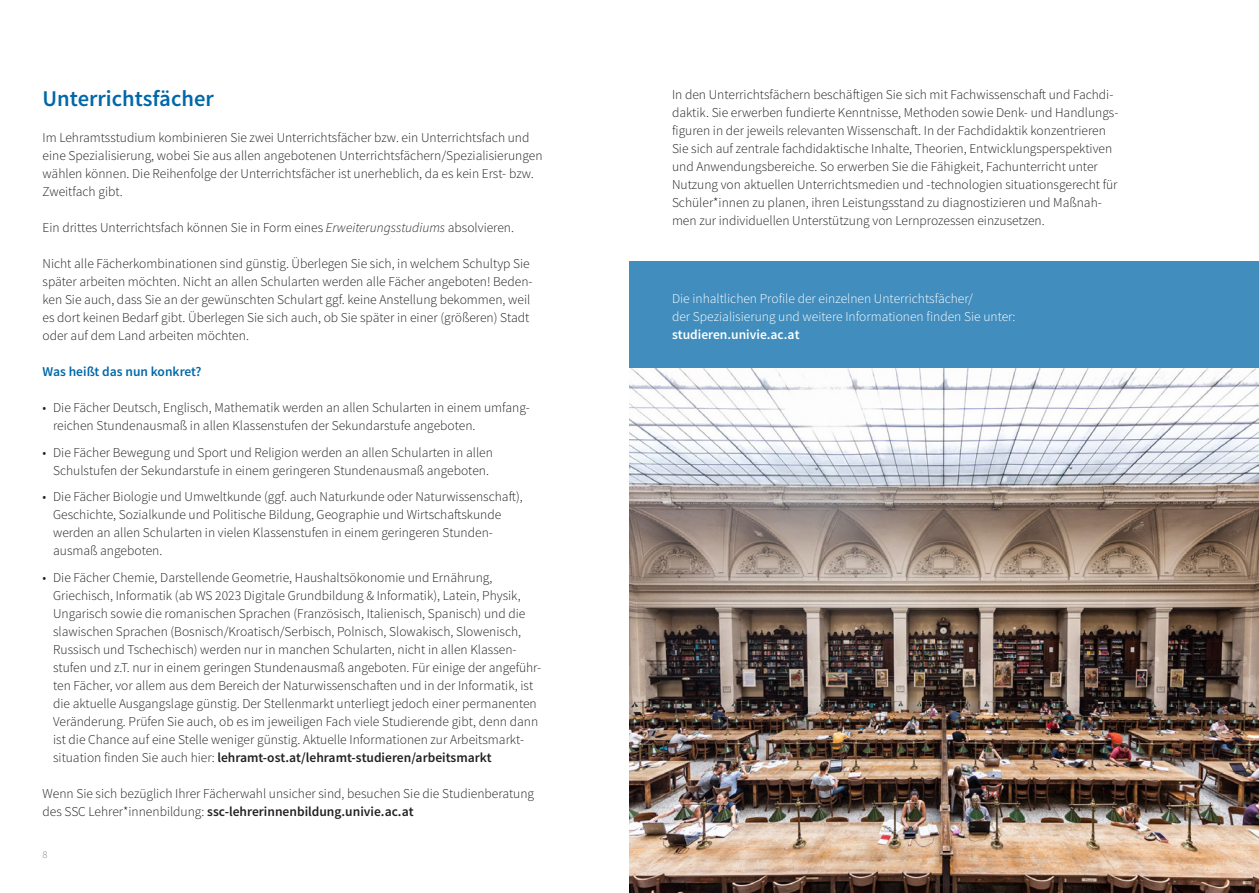
<style>
.page{position:relative;width:1259px;height:893px;background:#fff}
.page>*{position:absolute;margin:0;border:0;box-sizing:border-box;transform-origin:0 0}
.t1{font:600 22.5px "Source Sans Pro";color:#0068a9}
.t2{font:300 13.5px/18px "Source Sans Pro";color:#231f20}
.t3{font:300 13.5px/18px "Source Sans Pro";color:#fff}
.t4{font:600 13.5px "Source Sans Pro";color:#0068a9}
.t5{font:600 13.5px "Source Sans Pro";color:#fff}
.t6{font:300 10.5px "Source Sans Pro";color:#808285}
.s1{font-style:italic}
.s2{font-weight:600}
</style>
<div class="page">
<div style="left:629px;top:261px;width:630px;height:108px;background:#408dbe"></div>
<img style="left:629px;top:369px;width:630px;height:524px">
<h1 class="t1" style="left:43px;top:84px;width:173px">Unterrichtsfächer</h1>
<p class="t2" style="left:43px;top:129px;width:501px">Im Lehramtsstudium kombinieren Sie zwei Unterrichtsfächer bzw. ein Unterrichtsfach und eine Spezialisierung, wobei Sie aus allen angebotenen Unterrichtsfächern/Spezialisierungen wählen können. Die Reihenfolge der Unterrichtsfächer ist unerheblich, da es kein Erst- bzw.<br>Zweitfach gibt.</p>
<p class="t2" style="left:43px;top:219px;width:473px">Ein drittes Unterrichtsfach können Sie in Form eines <span class="s1">Erweiterungsstudiums</span> absolvieren.</p>
<p class="t2" style="left:43px;top:255px;width:491px">Nicht alle Fächerkombinationen sind günstig. Überlegen Sie sich, in welchem Schultyp Sie später arbeiten möchten. Nicht an allen Schularten werden alle Fächer angeboten! Beden&shy;ken Sie auch, dass Sie an der gewünschten Schulart ggf. keine Anstellung bekommen, weil es dort keinen Bedarf gibt. Überlegen Sie sich auch, ob Sie später in einer (größeren) Stadt oder auf dem Land arbeiten möchten.</p>
<p class="t4" style="left:43px;top:363px;width:161px">Was heißt das nun konkret?</p>
<p class="t2" style="left:53px;top:399px;width:478px;text-indent:-11px">• Die Fächer Deutsch, Englisch, Mathematik werden an allen Schularten in einem umfang&shy;reichen Stundenausmaß in allen Klassenstufen der Sekundarstufe angeboten.</p>
<p class="t2" style="left:43px;top:443px;width:452px;text-align:center">• Die Fächer Bewegung und Sport und Religion werden an allen Schularten in allen<br>Schulstufen der Sekundarstufe in einem geringeren Stundenausmaß angeboten.</p>
<p class="t2" style="left:53px;top:488px;width:471px;text-indent:-11px">• Die Fächer Biologie und Umweltkunde (ggf. auch Naturkunde oder Naturwissenschaft), Geschichte, Sozialkunde und Politische Bildung, Geographie und Wirtschaftskunde werden an allen Schularten in vielen Klassenstufen in einem geringeren Stunden&shy;ausmaß angeboten.</p>
<p class="t2" style="left:53px;top:568px;width:490px;text-indent:-11px">• Die Fächer Chemie, Darstellende Geometrie, Haushaltsökonomie und Ernährung, Griechisch, Informatik (ab WS 2023 Digitale Grundbildung &amp; Informatik), Latein, Physik, Ungarisch sowie die romanischen Sprachen (Französisch, Italienisch, Spanisch) und die slawischen Sprachen (Bosnisch/Kroatisch/Serbisch, Polnisch, Slowakisch, Slowenisch, Russisch und Tschechisch) werden nur in manchen Schularten, nicht in allen Klassen&shy;stufen und z.T. nur in einem geringen Stundenausmaß angeboten. Für einige der angeführ&shy;ten Fächer, vor allem aus dem Bereich der Naturwissenschaften und in der Informatik, ist die aktuelle Ausgangslage günstig. Der Stellenmarkt unterliegt jedoch einer permanenten Veränderung. Prüfen Sie auch, ob es im jeweiligen Fach viele Studierende gibt, denn dann ist die Chance auf eine Stelle weniger günstig. Aktuelle Informationen zur Arbeitsmarkt&shy;situation finden Sie auch hier: <span class="s2">lehramt-ost.at/lehramt-studieren/arbeitsmarkt</span></p>
<p class="t2" style="left:43px;top:784px;width:493px">Wenn Sie sich bezüglich Ihrer Fächerwahl unsicher sind, besuchen Sie die Studienberatung des SSC Lehrer*innenbildung: <span class="s2">ssc-lehrerinnenbildung.univie.ac.at</span></p>
<p class="t6" style="left:43px;top:848px;width:7px">8</p>
<p class="t2" style="left:672px;top:86px;width:448px">In den Unterrichtsfächern beschäftigen Sie sich mit Fachwissenschaft und Fachdi&shy;daktik. Sie erwerben fundierte Kenntnisse, Methoden sowie Denk- und Handlungs&shy;figuren in der jeweils relevanten Wissenschaft. In der Fachdidaktik konzentrieren Sie sich auf zentrale fachdidaktische Inhalte, Theorien, Entwicklungsperspektiven und Anwendungsbereiche. So erwerben Sie die Fähigkeit, Fachunterricht unter Nutzung von aktuellen Unterrichtsmedien und -technologien situationsgerecht für Schüler*innen zu planen, ihren Leistungsstand zu diagnostizieren und Maßnah&shy;men zur individuellen Unterstützung von Lernprozessen einzusetzen.</p>
<p class="t3" style="left:672px;top:290px;width:345px">Die inhaltlichen Profile der einzelnen Unterrichtsfächer/<br>der Spezialisierung und weitere Informationen finden Sie unter:</p>
<p class="t5" style="left:672px;top:326px;width:129px">studieren.univie.ac.at</p>
</div>
